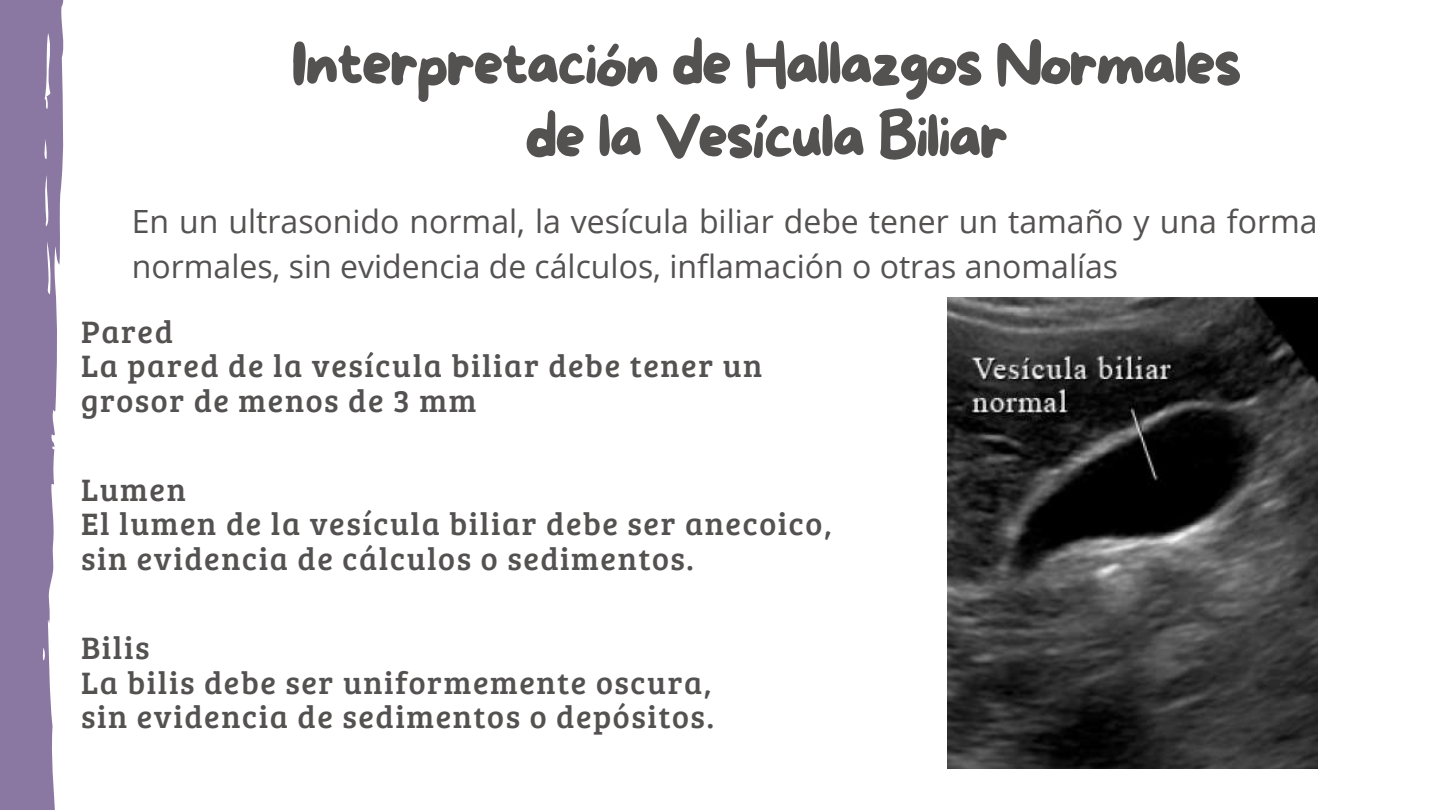
<style>
.page{position:relative;width:1440px;height:810px;background:#fff}
.page>*{position:absolute;margin:0;border:0;box-sizing:border-box;transform-origin:0 0}
.t1{font:61px/72.8px "More Sugar";letter-spacing:-.05em;color:#545151;text-align:center}
.t2{font:32px/34.5px "Bree Serif";letter-spacing:.05em;color:#545151}
.t3{font:32px/44.2px "Open Sans";color:#545151}
</style>
<div class="page">
<svg style="left:0;top:0;width:64px;height:810px;background:#9887ac"></svg>
<img style="left:947px;top:297px;width:371px;height:472px">
<h1 class="t1" style="left:291px;top:31px;width:953px">Interpretación de Hallazgos Normales de la Vesícula Biliar</h1>
<p class="t3" style="left:132px;top:199px;width:1187px">En un ultrasonido normal, la vesícula biliar debe tener un tamaño y una forma normales, sin evidencia de cálculos, inflamación o otras anomalías</p>
<p class="t2" style="left:81px;top:313px;width:683px">Pared<br>La pared de la vesícula biliar debe tener un grosor de menos de 3 mm</p>
<p class="t2" style="left:81px;top:471px;width:752px">Lumen<br>El lumen de la vesícula biliar debe ser anecoico, sin evidencia de cálculos o sedimentos.</p>
<p class="t2" style="left:81px;top:629px;width:634px">Bilis<br>La bilis debe ser uniformemente oscura, sin evidencia de sedimentos o depósitos.</p>
</div>
